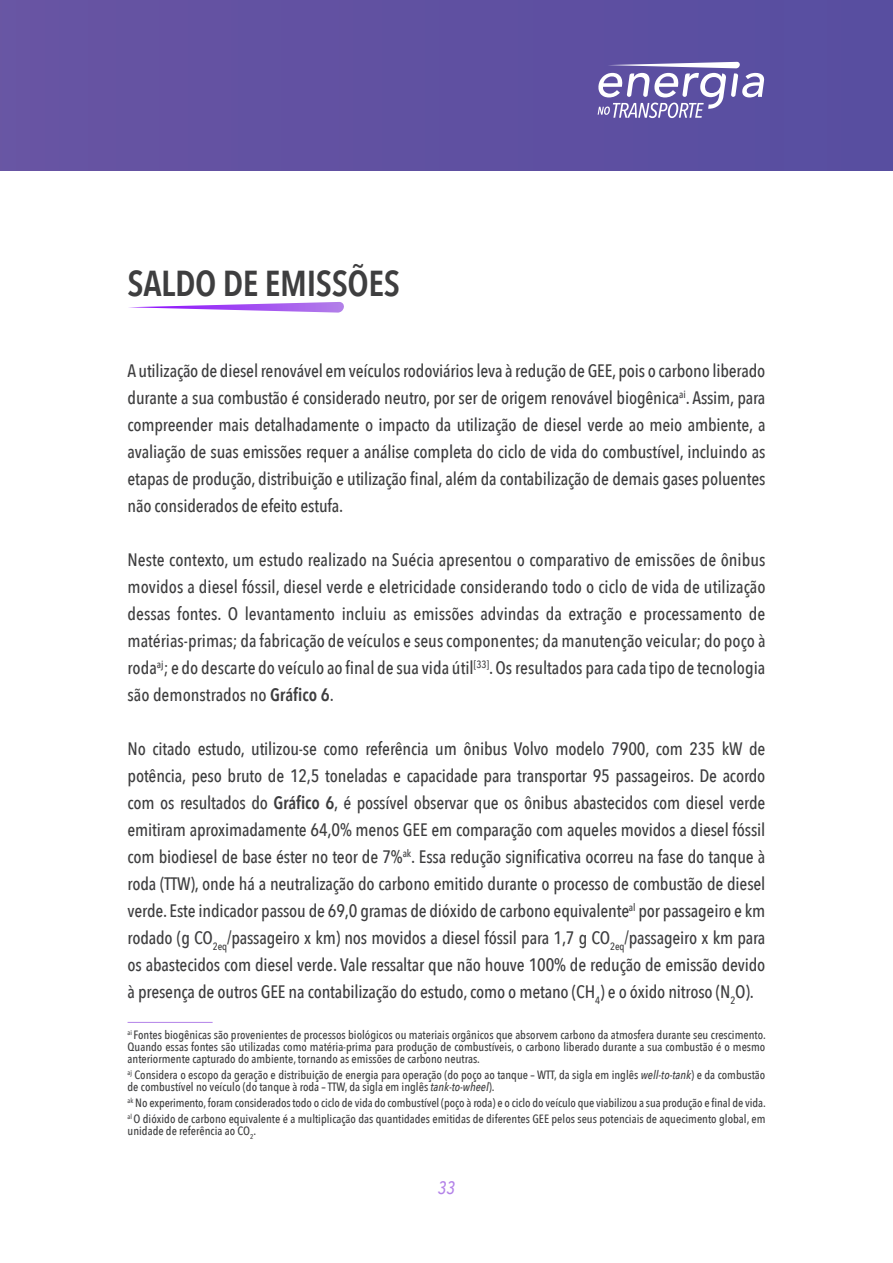
<style>
.page{position:relative;width:893px;height:1263px;background:#fff}
.page>*{position:absolute;margin:0;border:0;box-sizing:border-box;transform-origin:0 0}
.Estilo_de_parágrafo_1{font:600 36px "Avenir Next Condensed";letter-spacing:-.01em;color:#3e3e3f}
.Texto{font:500 18px/27px "Avenir Next Condensed";letter-spacing:-.01em;color:#3e3e3f;text-align:justify}
.t1{font:italic 500 18px "Avenir Next Condensed";color:#b382e8}
.Nota_Rodapé{font:500 12px/12px "Avenir Next Condensed";color:#3e3e3f}
.s1{font-weight:600}
.s2{font-style:italic}
</style>
<div class="page">
<div style="left:0;top:0;width:893px;height:170px;background:#6051a1"></div>
<svg style="left:598px;top:62px;width:166px;height:56px"></svg>
<hr style="left:128px;top:1022px;width:85px;height:1px;background:#b382e8">
<svg style="left:128px;top:302px;width:216px;height:11px"></svg>
<p class="Estilo_de_parágrafo_1" style="left:128px;top:252px;width:274px">SALDO DE EMISSÕES</p>
<p class="Texto" style="left:128px;top:357px;width:639px">A utilização de diesel renovável em veículos rodoviários leva à redução de GEE, pois o carbono liberado durante a sua combustão é considerado neutro, por ser de origem renovável biogênica<sup>ai</sup>. Assim, para compreender mais detalhadamente o impacto da utilização de diesel verde ao meio ambiente, a avaliação de suas emissões requer a análise completa do ciclo de vida do combustível, incluindo as etapas de produção, distribuição e utilização final, além da contabilização de demais gases poluentes não considerados de efeito estufa.</p>
<p class="Texto" style="left:128px;top:546px;width:639px">Neste contexto, um estudo realizado na Suécia apresentou o comparativo de emissões de ônibus movidos a diesel fóssil, diesel verde e eletricidade considerando todo o ciclo de vida de utilização dessas fontes. O levantamento incluiu as emissões advindas da extração e processamento de matérias-primas; da fabricação de veículos e seus componentes; da manutenção veicular; do poço à roda<sup>aj</sup>; e do descarte do veículo ao final de sua vida útil<sup>[33]</sup>. Os resultados para cada tipo de tecnologia são demonstrados no <span class="s1">Gráfico 6</span>.</p>
<p class="Texto" style="left:128px;top:735px;width:639px">No citado estudo, utilizou-se como referência um ônibus Volvo modelo 7900, com 235 kW de potência, peso bruto de 12,5 toneladas e capacidade para transportar 95 passageiros. De acordo com os resultados do <span class="s1">Gráfico 6</span>, é possível observar que os ônibus abastecidos com diesel verde emitiram aproximadamente 64,0% menos GEE em comparação com aqueles movidos a diesel fóssil com biodiesel de base éster no teor de 7%<sup>ak</sup>. Essa redução significativa ocorreu na fase do tanque à roda (TTW), onde há a neutralização do carbono emitido durante o processo de combustão de diesel verde. Este indicador passou de 69,0 gramas de dióxido de carbono equivalente<sup>al</sup> por passageiro e km rodado (g CO<sub>2eq</sub>/passageiro x km) nos movidos a diesel fóssil para 1,7 g CO<sub>2eq</sub>/passageiro x km para os abastecidos com diesel verde. Vale ressaltar que não houve 100% de redução de emissão devido à presença de outros GEE na contabilização do estudo, como o metano (CH<sub>4</sub>) e o óxido nitroso (N<sub>2</sub>O).</p>
<p class="Nota_Rodapé" style="left:128px;top:1028px;width:640px;text-align:justify"><sup>ai</sup> Fontes biogênicas são provenientes de processos biológicos ou materiais orgânicos que absorvem carbono da atmosfera durante seu crescimento.<br>Quando essas fontes são utilizadas como matéria-prima para produção de combustíveis, o carbono liberado durante a sua combustão é o mesmo anteriormente capturado do ambiente, tornando as emissões de carbono neutras.</p>
<p class="Nota_Rodapé" style="left:128px;top:1069px;width:639px"><sup>aj</sup> Considera o escopo da geração e distribuição de energia para operação (do poço ao tanque – WTT, da sigla em inglês <span class="s2">well-to-tank</span>) e da combustão de combustível no veículo (do tanque à roda – TTW, da sigla em inglês <span class="s2">tank-to-wheel</span>).</p>
<p class="Nota_Rodapé" style="left:128px;top:1097px;width:640px"><sup>ak</sup> No experimento, foram considerados todo o ciclo de vida do combustível (poço à roda) e o ciclo do veículo que viabilizou a sua produção e final de vida.</p>
<p class="Nota_Rodapé" style="left:128px;top:1113px;width:639px"><sup>al</sup> O dióxido de carbono equivalente é a multiplicação das quantidades emitidas de diferentes GEE pelos seus potenciais de aquecimento global, em unidade de referência ao CO<sub>2</sub>.</p>
<p class="t1" style="left:438px;top:1176px;width:19px">33</p>
</div>
